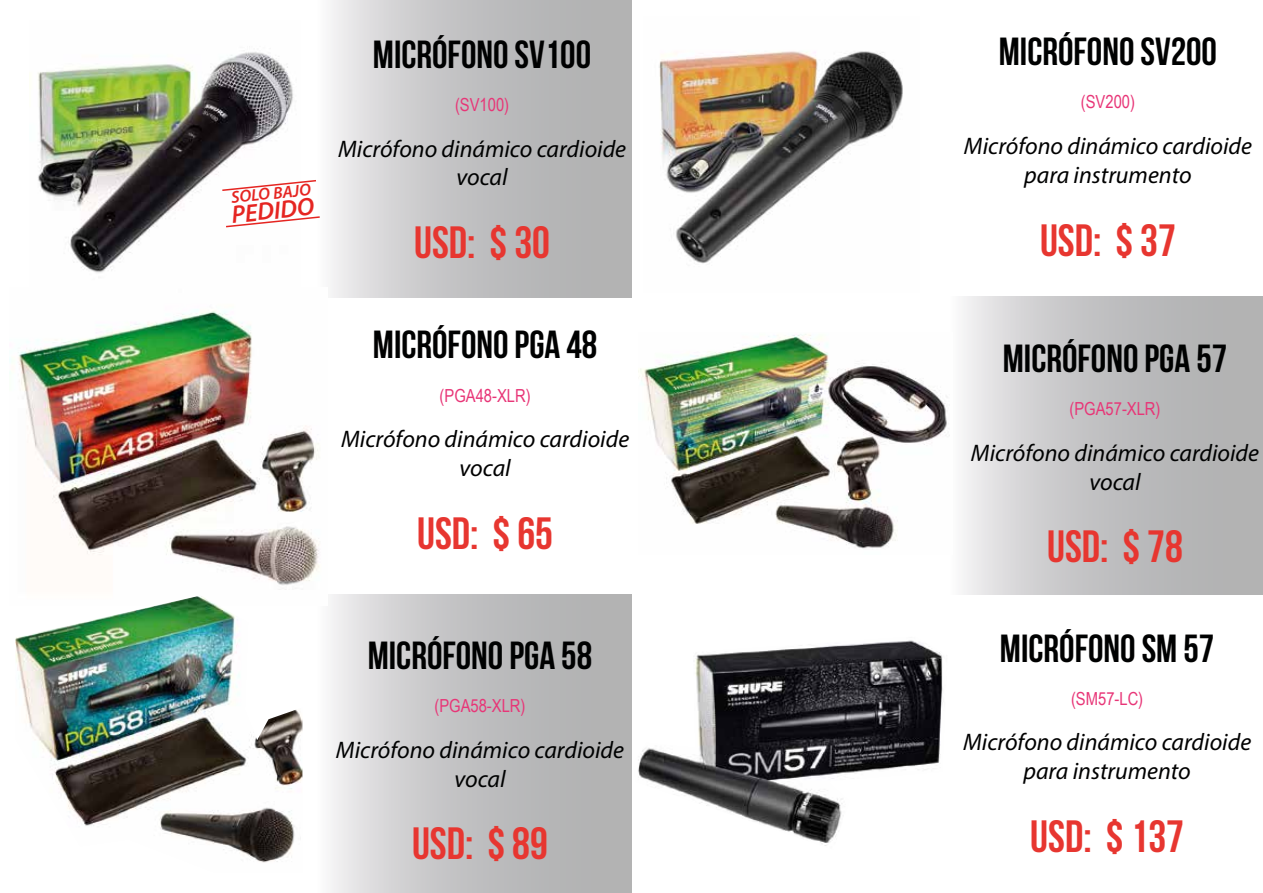
<style>
.page{position:relative;width:1263px;height:893px;background:#fff}
.page>*{position:absolute;margin:0;border:0;box-sizing:border-box;transform-origin:0 0}
.t1{font:700 45px "Bebas Neue";color:#e73630}
.t2{font:700 39px "Bebas Neue";color:#000101}
.t3{font:italic 600 25.05px "Myriad Pro";color:#e52521}
.t4{font:italic 24px/28.8px "Myriad Pro";color:#000101;text-align:center}
.t5{font:18px "Arial Narrow";color:#e83577}
.t6{font:italic 600 16.95px "Myriad Pro";color:#e52521}
</style>
<div class="page">
<svg style="left:963px;top:296px;width:300px;height:298px;background:#c4c4c5"></svg>
<svg style="left:331px;top:0;width:300px;height:297px;background:#c4c4c5"></svg>
<svg style="left:331px;top:594px;width:300px;height:298px;background:#c4c4c5"></svg>
<img style="left:9px;top:310px;width:311px;height:280px">
<img style="left:15px;top:596px;width:287px;height:267px">
<img style="left:638px;top:640px;width:305px;height:206px">
<img style="left:38px;top:52px;width:255px;height:221px">
<img style="left:659px;top:51px;width:244px;height:213px">
<img style="left:640px;top:334px;width:310px;height:215px">
<svg style="left:221px;top:179px;width:95px;height:13px"></svg>
<svg style="left:224px;top:215px;width:96px;height:13px"></svg>
<p class="t6" style="left:230px;top:187px;width:81px;rotate:-6deg">SOLO BAJO</p>
<p class="t3" style="left:230px;top:199px;width:84px;rotate:-6deg">PEDIDO</p>
<h2 class="t2" style="left:373px;top:33px;width:220px">MICRÓFONO SV100</h2>
<p class="t5" style="left:455px;top:91px;width:56px">(SV100)</p>
<p class="t4" style="left:338px;top:134px;width:290px">Micrófono dinámico cardioide vocal</p>
<h1 class="t1" style="left:414px;top:218px;width:137px">USD: $ 30</h1>
<h2 class="t2" style="left:373px;top:324px;width:226px">MICRÓFONO PGA 48</h2>
<p class="t5" style="left:440px;top:382px;width:93px">(PGA48-XLR)</p>
<p class="t4" style="left:341px;top:424px;width:290px">Micrófono dinámico cardioide vocal</p>
<h1 class="t1" style="left:417px;top:508px;width:137px">USD: $ 65</h1>
<h2 class="t2" style="left:368px;top:634px;width:226px">MICRÓFONO PGA 58</h2>
<p class="t5" style="left:434px;top:693px;width:93px">(PGA58-XLR)</p>
<p class="t4" style="left:336px;top:735px;width:290px">Micrófono dinámico cardioide vocal</p>
<h1 class="t1" style="left:412px;top:819px;width:137px">USD: $ 89</h1>
<h2 class="t2" style="left:999px;top:30px;width:220px">MICRÓFONO SV200</h2>
<p class="t5" style="left:1081px;top:89px;width:56px">(SV200)</p>
<p class="t4" style="left:964px;top:131px;width:290px">Micrófono dinámico cardioide para instrumento</p>
<h1 class="t1" style="left:1040px;top:215px;width:137px">USD: $ 37</h1>
<h2 class="t2" style="left:1003px;top:337px;width:226px">MICRÓFONO PGA 57</h2>
<p class="t5" style="left:1069px;top:396px;width:93px">(PGA57-XLR)</p>
<p class="t4" style="left:971px;top:438px;width:290px">Micrófono dinámico cardioide vocal</p>
<h1 class="t1" style="left:1047px;top:522px;width:137px">USD: $ 78</h1>
<h2 class="t2" style="left:1000px;top:627px;width:216px">MICRÓFONO SM 57</h2>
<p class="t5" style="left:1071px;top:685px;width:74px">(SM57-LC)</p>
<p class="t4" style="left:963px;top:727px;width:290px">Micrófono dinámico cardioide para instrumento</p>
<h1 class="t1" style="left:1030px;top:812px;width:155px">USD: $ 137</h1>
</div>
